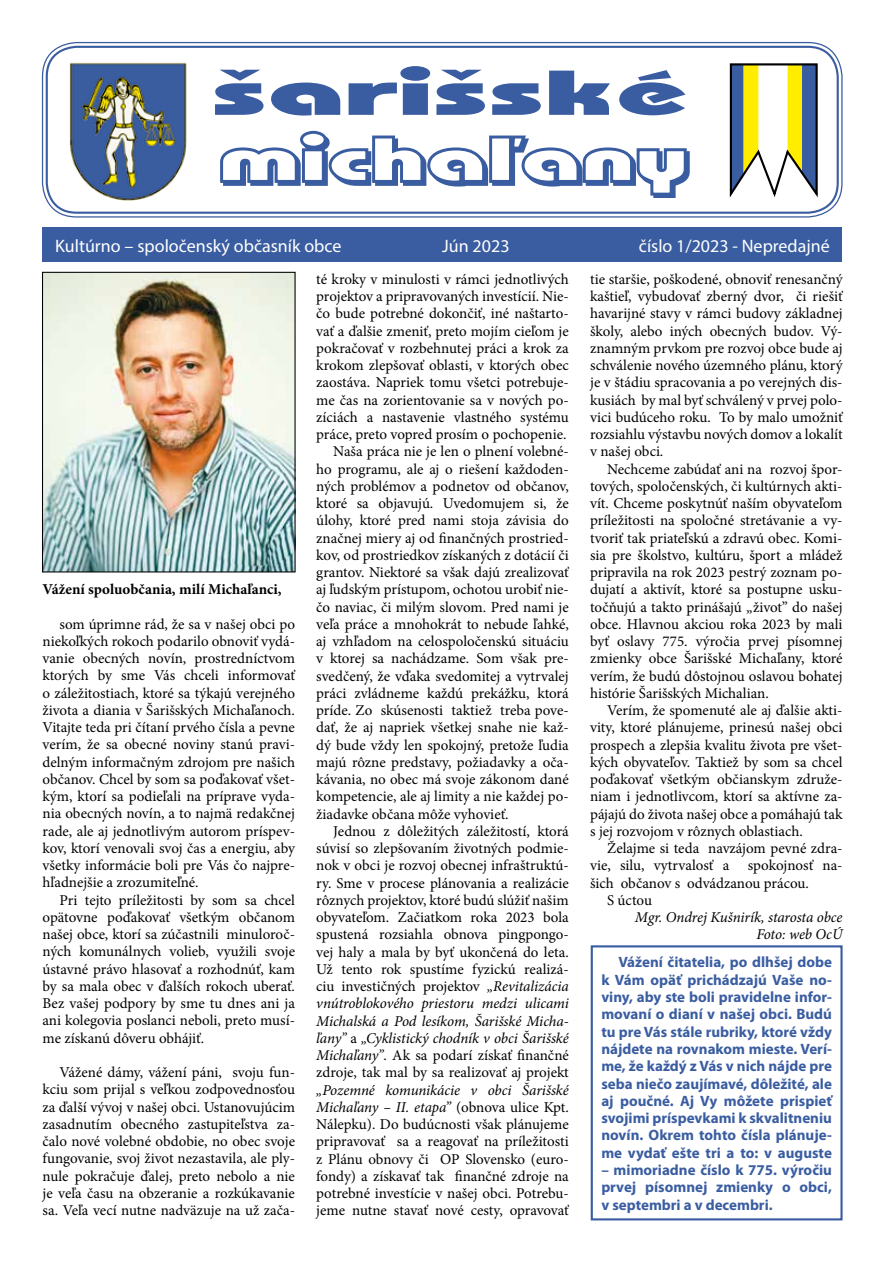
<style>
.page{position:relative;width:893px;height:1263px;background:#fff}
.page>*{position:absolute;margin:0;border:0;box-sizing:border-box;transform-origin:0 0}
.t1{font:18px "Myriad Pro";color:#fff}
.t2{font:15px/17.2px "Minion Pro";color:#000;text-align:justify}
.t3{font:700 15px/17.2px "Myriad Pro";color:#3a5da1;text-align:justify}
.t4{font:italic 15px/17.2px "Minion Pro";letter-spacing:-.01em;color:#000;text-align:right}
.t5{font:700 15px "Minion Pro";color:#000}
.s1{font-style:italic}
.s2{font-style:normal}
</style>
<div class="page">
<div style="left:42px;top:42px;width:801px;height:176px;border:1px solid #3a5da1;border-radius:34px"></div>
<div style="left:46px;top:46px;width:793px;height:168px;border:2px solid #3a5da1;border-radius:30px"></div>
<img style="left:69px;top:62px;width:118px;height:139px">
<svg style="left:215px;top:66px;width:470px;height:50px"></svg>
<svg style="left:220px;top:130px;width:470px;height:68px"></svg>
<svg style="left:730px;top:64px;width:88px;height:134px"></svg>
<div style="left:43px;top:228px;width:799px;height:34px;background:#3a5da1"></div>
<img style="left:44px;top:274px;width:250px;height:296px">
<div style="left:42px;top:272px;width:254px;height:300px;border:1px solid #000"></div>
<div style="left:591px;top:945px;width:252px;height:275px;border:2px solid #3a5da1"></div>
<p class="t1" style="left:55px;top:235px;width:288px">Kultúrno – spoločenský občasník obce</p>
<p class="t1" style="left:442px;top:235px;width:69px">Jún 2023</p>
<p class="t1" style="left:639px;top:235px;width:192px">číslo 1/2023 - Nepredajné</p>
<p class="t5" style="left:43px;top:580px;width:241px">Vážení spoluobčania, milí Michaľanci,</p>
<p class="t2" style="left:43px;top:615px;width:254px;text-indent:17px">som úprimne rád, že sa v našej obci po niekoľkých rokoch podarilo obnoviť vydá&shy;vanie obecných novín, prostredníctvom ktorých by sme Vás chceli informovať o záležitostiach, ktoré sa týkajú verejného života a diania v Šarišských Michaľanoch.<br>Vitajte teda pri čítaní prvého čísla a pevne verím, že sa obecné noviny stanú pravi&shy;delným informačným zdrojom pre našich občanov. Chcel by som sa poďakovať všet&shy;kým, ktorí sa podieľali na príprave vyda&shy;nia obecných novín, a to najmä redakčnej rade, ale aj jednotlivým autorom príspev&shy;kov, ktorí venovali svoj čas a energiu, aby všetky informácie boli pre Vás čo najpre&shy;hľadnejšie a zrozumiteľné.</p>
<p class="t2" style="left:43px;top:891px;width:254px;text-indent:17px">Pri tejto príležitosti by som sa chcel opätovne poďakovať všetkým občanom našej obce, ktorí sa zúčastnili minuloroč&shy;ných komunálnych volieb, využili svoje ústavné právo hlasovať a rozhodnúť, kam by sa mala obec v ďalších rokoch uberať.<br>Bez vašej podpory by sme tu dnes ani ja ani kolegovia poslanci neboli, preto musí&shy;me získanú dôveru obhájiť.</p>
<p class="t2" style="left:43px;top:1064px;width:254px;text-indent:17px">Vážené dámy, vážení páni, svoju fun&shy;kciu som prijal s veľkou zodpovednosťou za ďalší vývoj v našej obci. Ustanovujúcim zasadnutím obecného zastupiteľstva za&shy;čalo nové volebné obdobie, no obec svoje fungovanie, svoj život nezastavila, ale ply&shy;nule pokračuje ďalej, preto nebolo a nie je veľa času na obzeranie a rozkúkavanie sa. Veľa vecí nutne nadväzuje na už zača-</p>
<p class="t2" style="left:316px;top:270px;width:254px">té kroky v minulosti v rámci jednotlivých</p>
<p class="t2" style="left:316px;top:288px;width:254px">projektov a pripravovaných investícií. Nie-</p>
<p class="t2" style="left:316px;top:305px;width:254px">čo bude potrebné dokončiť, iné naštarto-</p>
<p class="t2" style="left:316px;top:322px;width:254px">vať a ďalšie zmeniť, preto mojím cieľom je</p>
<p class="t2" style="left:316px;top:339px;width:254px">pokračovať v rozbehnutej práci a krok za</p>
<p class="t2" style="left:316px;top:357px;width:254px">krokom zlepšovať oblasti, v ktorých obec</p>
<p class="t2" style="left:316px;top:374px;width:254px">zaostáva. Napriek tomu všetci potrebuje-</p>
<p class="t2" style="left:316px;top:391px;width:254px">me čas na zorientovanie sa v nových po-</p>
<p class="t2" style="left:316px;top:408px;width:254px">zíciách a nastavenie vlastného systému</p>
<p class="t2" style="left:316px;top:426px;width:252px">práce, preto vopred prosím o pochopenie.</p>
<p class="t2" style="left:333px;top:443px;width:237px">Naša práca nie je len o plnení volebné-</p>
<p class="t2" style="left:316px;top:460px;width:254px">ho programu, ale aj o riešení každoden-</p>
<p class="t2" style="left:316px;top:477px;width:254px">ných problémov a podnetov od občanov,</p>
<p class="t2" style="left:316px;top:495px;width:254px">ktoré sa objavujú. Uvedomujem si, že</p>
<p class="t2" style="left:316px;top:512px;width:254px">úlohy, ktoré pred nami stoja závisia do</p>
<p class="t2" style="left:316px;top:529px;width:254px">značnej miery aj od finančných prostried-</p>
<p class="t2" style="left:316px;top:546px;width:254px">kov, od prostriedkov získaných z dotácií či</p>
<p class="t2" style="left:316px;top:564px;width:254px">grantov. Niektoré sa však dajú zrealizovať</p>
<p class="t2" style="left:316px;top:581px;width:254px">aj ľudským prístupom, ochotou urobiť nie-</p>
<p class="t2" style="left:316px;top:598px;width:254px">čo naviac, či milým slovom. Pred nami je</p>
<p class="t2" style="left:316px;top:615px;width:254px">veľa práce a mnohokrát to nebude ľahké,</p>
<p class="t2" style="left:316px;top:633px;width:254px">aj vzhľadom na celospoločenskú situáciu</p>
<p class="t2" style="left:316px;top:650px;width:254px">v ktorej sa nachádzame. Som však pre-</p>
<p class="t2" style="left:316px;top:667px;width:254px">svedčený, že vďaka svedomitej a vytrvalej</p>
<p class="t2" style="left:316px;top:684px;width:254px">práci zvládneme každú prekážku, ktorá</p>
<p class="t2" style="left:316px;top:702px;width:254px">príde. Zo skúsenosti taktiež treba pove-</p>
<p class="t2" style="left:316px;top:719px;width:254px">dať, že aj napriek všetkej snahe nie kaž-</p>
<p class="t2" style="left:316px;top:736px;width:254px">dý bude vždy len spokojný, pretože ľudia</p>
<p class="t2" style="left:316px;top:753px;width:254px">majú rôzne predstavy, požiadavky a oča-</p>
<p class="t2" style="left:316px;top:771px;width:254px">kávania, no obec má svoje zákonom dané</p>
<p class="t2" style="left:316px;top:788px;width:254px">kompetencie, ale aj limity a nie každej po-</p>
<p class="t2" style="left:316px;top:805px;width:194px">žiadavke občana môže vyhovieť.</p>
<p class="t2" style="left:333px;top:822px;width:237px">Jednou z dôležitých záležitostí, ktorá</p>
<p class="t2" style="left:316px;top:840px;width:254px">súvisí so zlepšovaním životných podmie-</p>
<p class="t2" style="left:316px;top:857px;width:254px">nok v obci je rozvoj obecnej infraštruktú-</p>
<p class="t2" style="left:316px;top:874px;width:254px">ry. Sme v procese plánovania a realizácie</p>
<p class="t2" style="left:316px;top:891px;width:254px">rôznych projektov, ktoré budú slúžiť našim</p>
<p class="t2" style="left:316px;top:909px;width:254px">obyvateľom. Začiatkom roka 2023 bola</p>
<p class="t2" style="left:316px;top:926px;width:254px">spustená rozsiahla obnova pingpongo-</p>
<p class="t2" style="left:316px;top:943px;width:254px">vej haly a mala by byť ukončená do leta.</p>
<p class="t2" style="left:316px;top:960px;width:254px">Už tento rok spustíme fyzickú realizá-</p>
<p class="t2" style="left:316px;top:978px;width:254px">ciu investičných projektov <span class="s1">„Revitalizácia</span></p>
<p class="t4" style="left:316px;top:995px;width:254px">vnútroblokového priestoru medzi ulicami</p>
<p class="t4" style="left:316px;top:1012px;width:254px">Michalská a Pod lesíkom, Šarišské Micha-</p>
<p class="t4" style="left:316px;top:1029px;width:254px">ľany” <span class="s2">a</span> „Cyklistický chodník v obci Šarišské</p>
<p class="t2" style="left:316px;top:1047px;width:254px"><span class="s1">Michaľany”</span>. Ak sa podarí získať finančné</p>
<p class="t2" style="left:316px;top:1064px;width:254px">zdroje, tak mal by sa realizovať aj projekt</p>
<p class="t2" style="left:316px;top:1081px;width:254px"><span class="s1">„Pozemné komunikácie v obci Šarišské Michaľany – II. etapa”</span> (obnova ulice Kpt.<br>Nálepku). Do budúcnosti však plánujeme pripravovať sa a reagovať na príležitosti z Plánu obnovy či OP Slovensko (euro&shy;fondy) a získavať tak finančné zdroje na potrebné investície v našej obci. Potrebu&shy;jeme nutne stavať nové cesty, opravovať</p>
<p class="t2" style="left:590px;top:270px;width:254px">tie staršie, poškodené, obnoviť renesančný kaštieľ, vybudovať zberný dvor, či riešiť havarijné stavy v rámci budovy základnej školy, alebo iných obecných budov. Vý&shy;znamným prvkom pre rozvoj obce bude aj schválenie nového územného plánu, ktorý je v štádiu spracovania a po verejných dis&shy;kusiách by mal byť schválený v prvej polo&shy;vici budúceho roku. To by malo umožniť rozsiahlu výstavbu nových domov a lokalít v našej obci.</p>
<p class="t2" style="left:590px;top:460px;width:254px;text-indent:17px">Nechceme zabúdať ani na rozvoj špor&shy;tových, spoločenských, či kultúrnych akti&shy;vít. Chceme poskytnúť naším obyvateľom príležitosti na spoločné stretávanie a vy&shy;tvoriť tak priateľskú a zdravú obec. Komi&shy;sia pre školstvo, kultúru, šport a mládež pripravila na rok 2023 pestrý zoznam po&shy;dujatí a aktivít, ktoré sa postupne usku&shy;točňujú a takto prinášajú „život” do našej obce. Hlavnou akciou roka 2023 by mali byť oslavy 775. výročia prvej písomnej zmienky obce Šarišské Michaľany, ktoré verím, že budú dôstojnou oslavou bohatej histórie Šarišských Michalian.</p>
<p class="t2" style="left:590px;top:702px;width:254px;text-indent:17px">Verím, že spomenuté ale aj ďalšie akti&shy;vity, ktoré plánujeme, prinesú našej obci prospech a zlepšia kvalitu života pre všet&shy;kých obyvateľov. Taktiež by som sa chcel poďakovať všetkým občianskym združe&shy;niam i jednotlivcom, ktorí sa aktívne za&shy;pájajú do života našej obce a pomáhajú tak s jej rozvojom v rôznych oblastiach.</p>
<p class="t2" style="left:607px;top:840px;width:237px">Želajme si teda navzájom pevné zdra-</p>
<p class="t2" style="left:590px;top:857px;width:254px">vie, silu, vytrvalosť a spokojnosť na-</p>
<p class="t2" style="left:590px;top:874px;width:220px">šich občanov s odvádzanou prácou.</p>
<p class="t2" style="left:607px;top:891px;width:46px">S úctou</p>
<p class="t4" style="left:635px;top:909px;width:209px">Mgr. Ondrej Kušnirík, starosta obce<br>Foto: web OcÚ</p>
<p class="t3" style="left:601px;top:953px;width:232px;text-indent:17px">Vážení čitatelia, po dlhšej dobe k Vám opäť prichádzajú Vaše no&shy;viny, aby ste boli pravidelne infor&shy;movaní o dianí v našej obci. Budú tu pre Vás stále rubriky, ktoré vždy nájdete na rovnakom mieste. Verí&shy;me, že každý z Vás v nich nájde pre seba niečo zaujímavé, dôležité, ale aj poučné. Aj Vy môžete prispieť svojimi príspevkami k skvalitneniu novín. Okrem tohto čísla plánuje&shy;me vydať ešte tri a to: v auguste</p>
<p class="t3" style="left:601px;top:1161px;width:232px">– mimoriadne číslo k 775. výročiu prvej písomnej zmienky o obci, v septembri a v decembri.</p>
</div>
